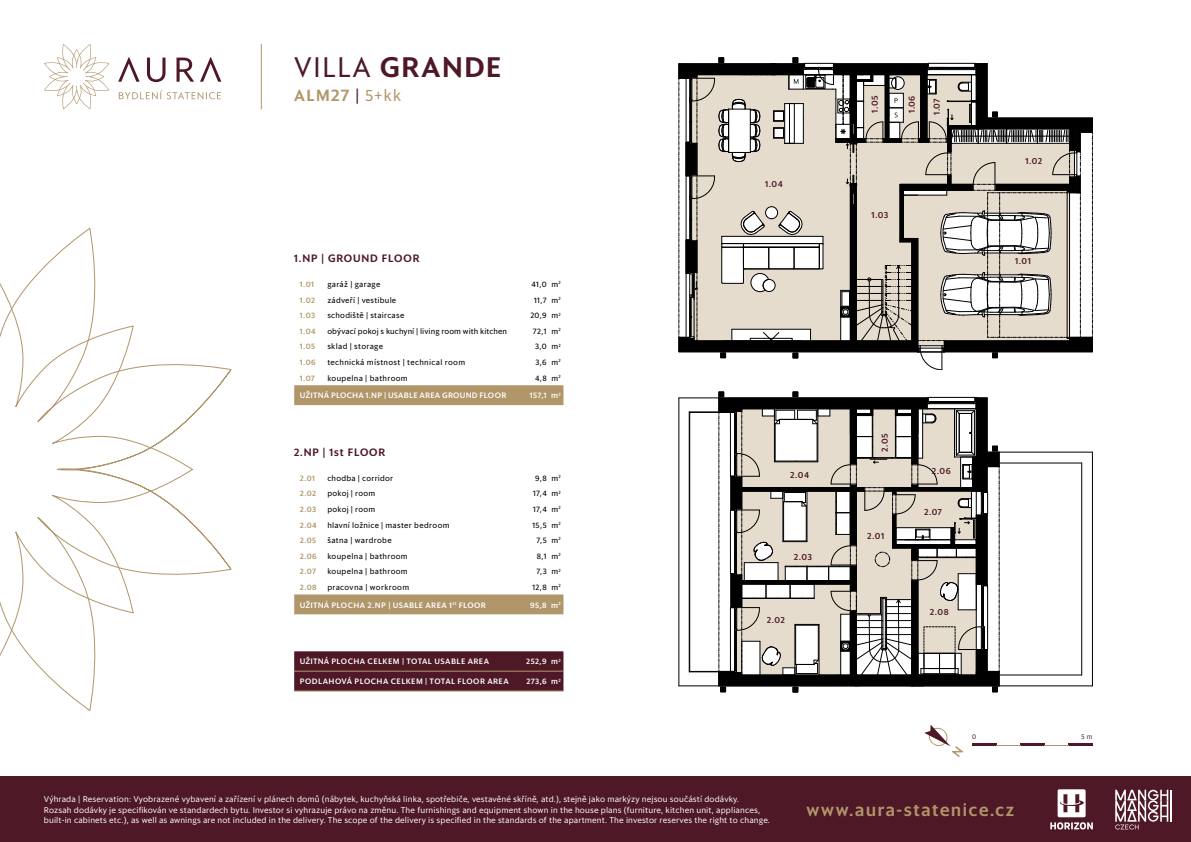
<style>
.page{position:relative;width:1191px;height:842px;background:#fff}
.page>*{position:absolute;margin:0;border:0;box-sizing:border-box;transform-origin:0 0}
.t1{font:500 28px "Sanomat Sans";letter-spacing:.06em;color:#4e1827}
.t2{font:500 17.2px "Sanomat Sans";letter-spacing:.1em;color:#b1966a}
.t3{font:500 16px "Sanomat Sans";letter-spacing:.085em;color:#b1966a}
.t4{font:500 10.6px "Sanomat Sans";letter-spacing:.08em;color:#4e1827}
.t5{font:500 9px "Sanomat Sans Text";letter-spacing:.05em;color:#4e1827}
.t6{font:8.5px/10.2px "Sanomat Sans Text";letter-spacing:.015em;color:#fff}
.t7{font:8px "Sanomat Sans Text";letter-spacing:.035em;color:#000}
.t8{font:500 8px "Sanomat Sans Text";letter-spacing:.035em;color:#fff}
.t9{font:500 8px "Sanomat Sans Text";letter-spacing:.055em;color:#b1966a}
.t10{font:8px "Sanomat Sans Text";letter-spacing:.01em;color:#000}
.t11{font:6.7px "Sanomat Sans";color:#4e1827}
.s1{font-weight:400}
.s2{font-weight:400;color:#4e1827}
</style>
<div class="page">
<div style="left:0;top:776px;width:1191px;height:66px;background:#4e1827"></div>
<hr style="left:678px;top:398px;width:1px;height:288px;background:#000">
<hr style="left:679px;top:686px;width:40px;height:1px;background:#000">
<hr style="left:679px;top:398px;width:40px;height:1px;background:#000">
<hr style="left:999px;top:463px;width:82px;height:1px;background:#000">
<hr style="left:1081px;top:463px;width:1px;height:212px;background:#000">
<hr style="left:999px;top:675px;width:82px;height:1px;background:#000">
<hr style="left:999px;top:452px;width:93px;height:1px;background:#000">
<hr style="left:1092px;top:452px;width:1px;height:234px;background:#000">
<hr style="left:992px;top:686px;width:100px;height:1px;background:#000">
<hr style="left:689px;top:672px;width:30px;height:1px;background:#000">
<hr style="left:689px;top:412px;width:30px;height:1px;background:#000">
<hr style="left:689px;top:671px;width:30px;height:1px;background:#000">
<hr style="left:689px;top:412px;width:1px;height:259px;background:#000">
<svg style="left:718px;top:392px;width:282px;height:300px"></svg>
<svg style="left:678px;top:58px;width:415px;height:312px"></svg>
<hr style="left:686px;top:73px;width:1px;height:267px;background:#000">
<svg style="left:44px;top:44px;width:65px;height:65px"></svg>
<svg style="left:119px;top:90px;width:102px;height:9px"></svg>
<svg style="left:118px;top:57px;width:103px;height:25px"></svg>
<hr style="left:261px;top:44px;width:1px;height:65px;background:#b1966a">
<svg style="left:43px;top:228px;width:189px;height:483px"></svg>
<svg style="left:0;top:267px;width:193px;height:406px"></svg>
<svg style="left:1050px;top:789px;width:42px;height:40px"></svg>
<svg style="left:1115px;top:790px;width:57px;height:39px"></svg>
<svg style="left:924px;top:724px;width:39px;height:33px"></svg>
<hr style="left:972px;top:743px;width:24px;height:3px;background:#4e1827">
<hr style="left:1020px;top:743px;width:24px;height:3px;background:#4e1827">
<hr style="left:1068px;top:743px;width:24px;height:3px;background:#4e1827">
<svg style="left:996px;top:745px;width:24px;height:1px"></svg>
<svg style="left:1044px;top:745px;width:24px;height:1px"></svg>
<div style="left:294px;top:594px;width:269px;height:20px;background:#b1966a"></div>
<div style="left:294px;top:385px;width:269px;height:20px;background:#b1966a"></div>
<svg style="left:294px;top:651px;width:269px;height:41px;background:#56222e"></svg>
<h1 class="t1" style="left:294px;top:45px;width:209px"><span class="s1">VILLA</span> GRANDE</h1>
<h3 class="t3" style="left:294px;top:83px;width:108px">ALM27 <span class="s2">|</span> <span class="s1">5+kk</span></h3>
<p class="t4" style="left:294px;top:250px;width:127px">1.NP | GROUND FLOOR</p>
<p class="t9" style="left:300px;top:278px;width:16px">1.01</p>
<p class="t7" style="left:327px;top:278px;width:55px">garáž | garage</p>
<p class="t7" style="left:531px;top:278px;width:31px">41,0 m<sup>2</sup></p>
<p class="t9" style="left:300px;top:294px;width:17px">1.02</p>
<p class="t7" style="left:327px;top:294px;width:70px">zádveří | vestibule</p>
<p class="t7" style="left:534px;top:294px;width:28px">11,7 m<sup>2</sup></p>
<p class="t9" style="left:300px;top:310px;width:17px">1.03</p>
<p class="t7" style="left:327px;top:310px;width:78px">schodiště | staircase</p>
<p class="t7" style="left:530px;top:310px;width:32px">20,9 m<sup>2</sup></p>
<p class="t9" style="left:300px;top:325px;width:17px">1.04</p>
<p class="t10" style="left:327px;top:325px;width:181px">obývací pokoj s kuchyní | living room with kitchen</p>
<p class="t7" style="left:533px;top:325px;width:29px">72,1 m<sup>2</sup></p>
<p class="t9" style="left:300px;top:341px;width:17px">1.05</p>
<p class="t7" style="left:327px;top:341px;width:57px">sklad | storage</p>
<p class="t7" style="left:535px;top:341px;width:27px">3,0 m<sup>2</sup></p>
<p class="t9" style="left:300px;top:356px;width:17px">1.06</p>
<p class="t7" style="left:327px;top:356px;width:139px">technická místnost | technical room</p>
<p class="t7" style="left:535px;top:356px;width:27px">3,6 m<sup>2</sup></p>
<p class="t9" style="left:300px;top:372px;width:17px">1.07</p>
<p class="t7" style="left:327px;top:372px;width:82px">koupelna | bathroom</p>
<p class="t7" style="left:535px;top:372px;width:27px">4,8 m<sup>2</sup></p>
<p class="t8" style="left:300px;top:390px;width:208px">UŽITNÁ PLOCHA 1.NP | USABLE AREA GROUND FLOOR</p>
<p class="t8" style="left:530px;top:390px;width:32px">157,1 m<sup>2</sup></p>
<p class="t4" style="left:294px;top:444px;width:92px">2.NP | 1st FLOOR</p>
<p class="t9" style="left:300px;top:472px;width:17px">2.01</p>
<p class="t7" style="left:327px;top:472px;width:67px">chodba | corridor</p>
<p class="t7" style="left:535px;top:472px;width:27px">9,8 m<sup>2</sup></p>
<p class="t9" style="left:300px;top:488px;width:18px">2.02</p>
<p class="t7" style="left:327px;top:488px;width:49px">pokoj | room</p>
<p class="t7" style="left:533px;top:488px;width:29px">17,4 m<sup>2</sup></p>
<p class="t9" style="left:300px;top:503px;width:18px">2.03</p>
<p class="t7" style="left:327px;top:503px;width:49px">pokoj | room</p>
<p class="t7" style="left:533px;top:503px;width:29px">17,4 m<sup>2</sup></p>
<p class="t9" style="left:300px;top:519px;width:18px">2.04</p>
<p class="t7" style="left:327px;top:519px;width:124px">hlavní ložnice | master bedroom</p>
<p class="t7" style="left:532px;top:519px;width:30px">15,5 m<sup>2</sup></p>
<p class="t9" style="left:300px;top:534px;width:18px">2.05</p>
<p class="t7" style="left:327px;top:534px;width:66px">šatna | wardrobe</p>
<p class="t7" style="left:536px;top:534px;width:26px">7,5 m<sup>2</sup></p>
<p class="t9" style="left:300px;top:550px;width:18px">2.06</p>
<p class="t7" style="left:327px;top:550px;width:82px">koupelna | bathroom</p>
<p class="t7" style="left:537px;top:550px;width:25px">8,1 m<sup>2</sup></p>
<p class="t9" style="left:300px;top:565px;width:18px">2.07</p>
<p class="t7" style="left:327px;top:566px;width:82px">koupelna | bathroom</p>
<p class="t7" style="left:536px;top:566px;width:26px">7,3 m<sup>2</sup></p>
<p class="t9" style="left:300px;top:581px;width:18px">2.08</p>
<p class="t7" style="left:327px;top:581px;width:83px">pracovna | workroom</p>
<p class="t7" style="left:532px;top:581px;width:30px">12,8 m<sup>2</sup></p>
<p class="t8" style="left:300px;top:599px;width:187px">UŽITNÁ PLOCHA 2.NP | USABLE AREA 1<sup>st</sup> FLOOR</p>
<p class="t8" style="left:530px;top:599px;width:32px">95,8 m<sup>2</sup></p>
<p class="t8" style="left:300px;top:656px;width:191px">UŽITNÁ PLOCHA CELKEM | TOTAL USABLE AREA</p>
<p class="t8" style="left:526px;top:656px;width:36px">252,9 m<sup>2</sup></p>
<p class="t8" style="left:300px;top:675px;width:210px">PODLAHOVÁ PLOCHA CELKEM | TOTAL FLOOR AREA</p>
<p class="t8" style="left:526px;top:675px;width:36px">273,6 m<sup>2</sup></p>
<p class="t5" style="left:765px;top:177px;width:19px">1.04</p>
<p class="t5" style="left:868px;top:113px;width:19px;rotate:-90deg">1.05</p>
<p class="t5" style="left:905px;top:113px;width:19px;rotate:-90deg">1.06</p>
<p class="t5" style="left:930px;top:115px;width:18px;rotate:-90deg">1.07</p>
<p class="t5" style="left:871px;top:208px;width:19px">1.03</p>
<p class="t5" style="left:1025px;top:154px;width:18px">1.02</p>
<p class="t5" style="left:1015px;top:254px;width:17px">1.01</p>
<p class="t5" style="left:790px;top:468px;width:20px">2.04</p>
<p class="t5" style="left:793px;top:550px;width:20px">2.03</p>
<p class="t5" style="left:767px;top:613px;width:20px">2.02</p>
<p class="t5" style="left:878px;top:452px;width:20px;rotate:-90deg">2.05</p>
<p class="t5" style="left:867px;top:529px;width:19px">2.01</p>
<p class="t5" style="left:931px;top:464px;width:20px">2.06</p>
<p class="t5" style="left:924px;top:505px;width:20px">2.07</p>
<p class="t5" style="left:930px;top:605px;width:20px">2.08</p>
<p class="t11" style="left:972px;top:732px;width:5px">0</p>
<p class="t11" style="left:1081px;top:732px;width:12px">5 m</p>
<p class="t6" style="left:44px;top:794px;width:727px">Výhrada | Reservation: Vyobrazené vybavení a zařízení v plánech domů (nábytek, kuchyňská linka, spotřebiče, vestavěné skříně, atd.), stejně jako markýzy nejsou součástí dodávky.<br>Rozsah dodávky je specifikován ve standardech bytu. Investor si vyhrazuje právo na změnu. The furnishings and equipment shown in the house plans (furniture, kitchen unit, appliances, built-in cabinets etc.), as well as awnings are not included in the delivery. The scope of the delivery is specified in the standards of the apartment. The investor reserves the right to change.</p>
<h2 class="t2" style="left:806px;top:797px;width:209px">www.aura-statenice.cz</h2>
</div>
